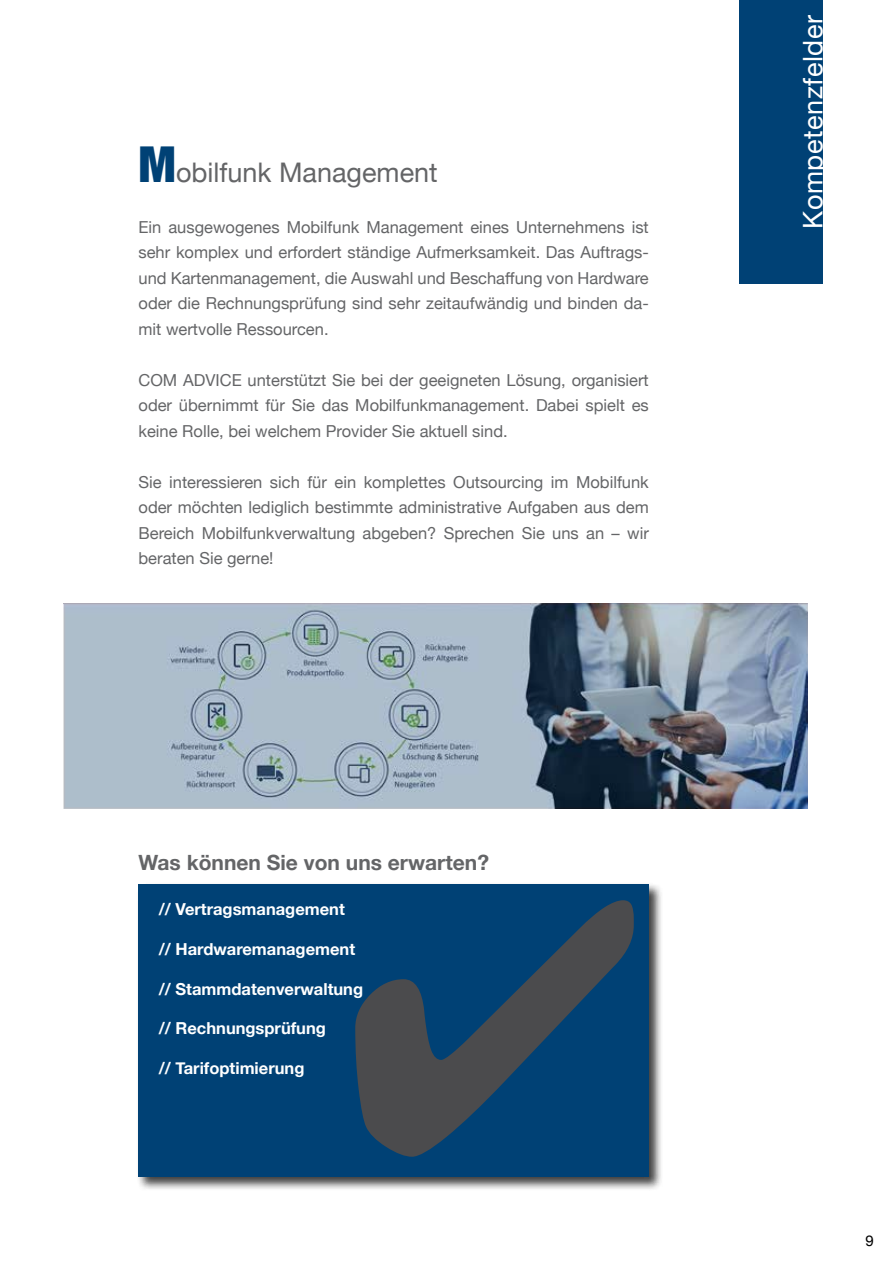
<style>
.page{position:relative;width:893px;height:1263px;background:#fff}
.page>*{position:absolute;margin:0;border:0;box-sizing:border-box;transform-origin:0 0}
.t1{font:27px "Helvetica Neue";color:#646567}
.t2{font:27px "Helvetica Neue";letter-spacing:.02em;color:#fff}
.t3{font:700 21px "Helvetica Neue";color:#646567}
.t4{font:16.5px/25.5px "Helvetica Neue";color:#646567;text-align:justify}
.t5{font:700 16.5px "Helvetica Neue";color:#fff}
.t6{font:15px "Helvetica Neue";color:#000}
.s1{font-weight:900;font-stretch:condensed;font-size:49.5px;color:#004175}
</style>
<div class="page">
<div style="left:136px;top:882px;width:527px;height:309px;background:#000;opacity:.75"></div>
<div style="left:139px;top:885px;width:510px;height:292px;background:#004175"></div>
<div style="left:739px;top:0;width:83px;height:284px;background:#004175"></div>
<svg style="left:64px;top:604px;width:744px;height:205px;background:#8f9fae"></svg>
<h1 class="t1" style="left:139px;top:152px;width:301px"><span class="s1">M</span>obilfunk Management</h1>
<p class="t4" style="left:139px;top:215px;width:512px">Ein ausgewogenes Mobilfunk Management eines Unternehmens ist sehr komplex und erfordert ständige Aufmerksamkeit. Das Auftrags&shy;und Kartenmanagement, die Auswahl und Beschaffung von Hardware oder die Rechnungsprüfung sind sehr zeitaufwändig und binden da&shy;mit wertvolle Ressourcen.</p>
<p class="t4" style="left:139px;top:368px;width:512px">COM ADVICE unterstützt Sie bei der geeigneten Lösung, organisiert oder übernimmt für Sie das Mobilfunkmanagement. Dabei spielt es keine Rolle, bei welchem Provider Sie aktuell sind.</p>
<p class="t4" style="left:139px;top:470px;width:512px">Sie interessieren sich für ein komplettes Outsourcing im Mobilfunk oder möchten lediglich bestimmte administrative Aufgaben aus dem Bereich Mobilfunkverwaltung abgeben? Sprechen Sie uns an – wir beraten Sie gerne!</p>
<p class="t3" style="left:139px;top:846px;width:352px">Was können Sie von uns erwarten?</p>
<p class="t5" style="left:159px;top:897px;width:188px">// Vertragsmanagement</p>
<p class="t5" style="left:159px;top:936px;width:198px">// Hardwaremanagement</p>
<p class="t5" style="left:159px;top:976px;width:206px">// Stammdatenverwaltung</p>
<p class="t5" style="left:159px;top:1015px;width:169px">// Rechnungsprüfung</p>
<p class="t5" style="left:159px;top:1055px;width:147px">// Tarifoptimierung</p>
<h1 class="t2" style="left:793px;top:229px;width:215px;rotate:-90deg">Kompetenzfelder</h1>
<p class="t6" style="left:865px;top:1230px;width:10px">9</p>
</div>
